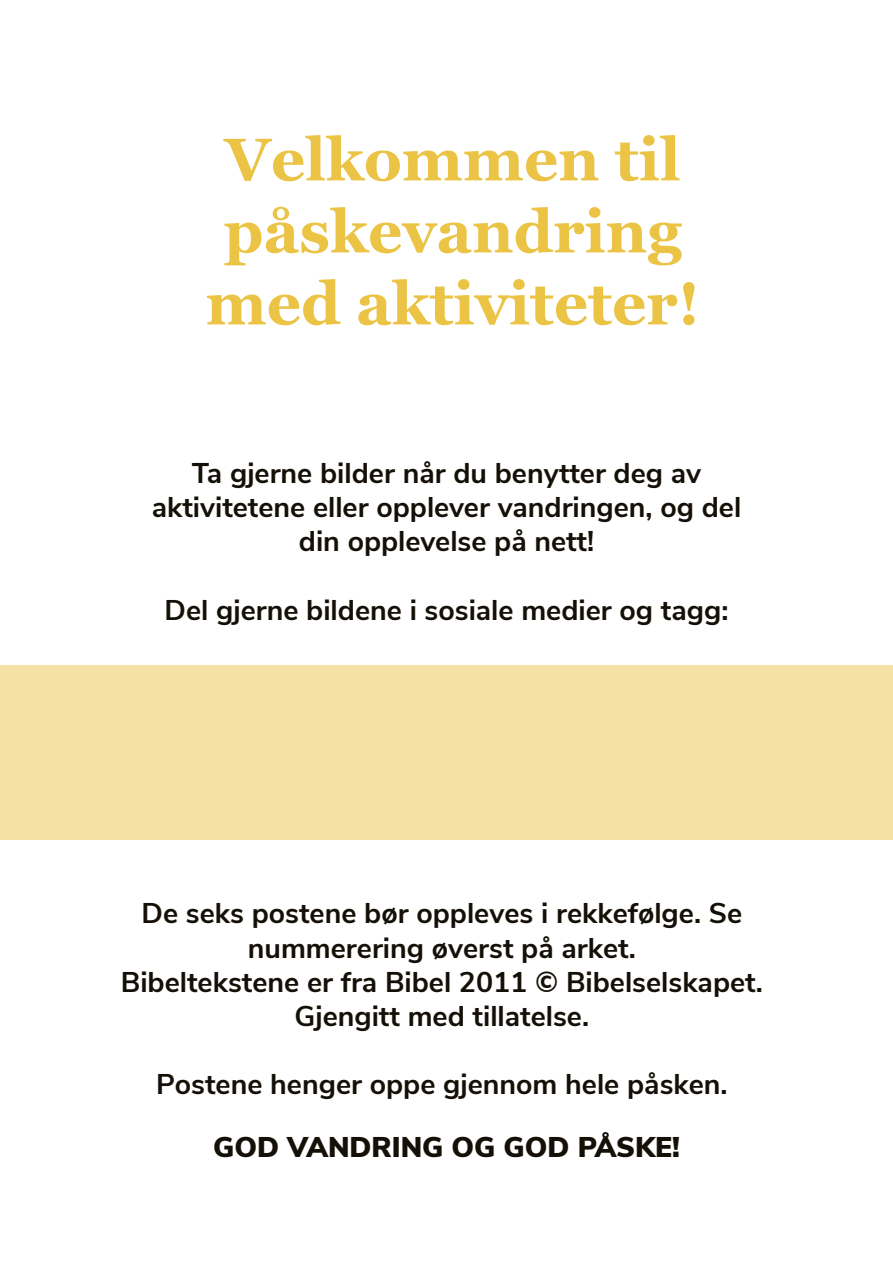
<style>
.page{position:relative;width:893px;height:1263px;background:#fff}
.page>*{position:absolute;margin:0;border:0;box-sizing:border-box;transform-origin:0 0}
.Tittel_stasjon{font:700 60px/72px "Georgia";color:#ebc345;text-align:center}
.t1{font:700 28.5px/34.2px "Nunito Sans";color:#151007;text-align:center}
.t2{font:900 28.5px "Nunito Sans";color:#151007}
</style>
<div class="page">
<div style="left:0;top:665px;width:893px;height:175px;background:#f5e1a4"></div>
<p class="Tittel_stasjon" style="left:206px;top:124px;width:496px">Velkommen til påskevandring med aktiviteter!</p>
<p class="t1" style="left:192px;top:454px;width:511px">Ta gjerne bilder når du benytter deg av</p>
<p class="t1" style="left:152px;top:488px;width:591px">aktivitetene eller opplever vandringen, og del din opplevelse på nett!</p>
<p class="t1" style="left:165px;top:591px;width:565px">Del gjerne bildene i sosiale medier og tagg:</p>
<p class="t1" style="left:121px;top:895px;width:643px">De seks postene bør oppleves i rekkefølge. Se nummerering øverst på arket.<br>Bibeltekstene er fra Bibel 2011 © Bibelselskapet.<br>Gjengitt med tillatelse.</p>
<p class="t1" style="left:156px;top:1066px;width:573px">Postene henger oppe gjennom hele påsken.</p>
<p class="t2" style="left:213px;top:1126px;width:468px">GOD VANDRING OG GOD PÅSKE!</p>
</div>
